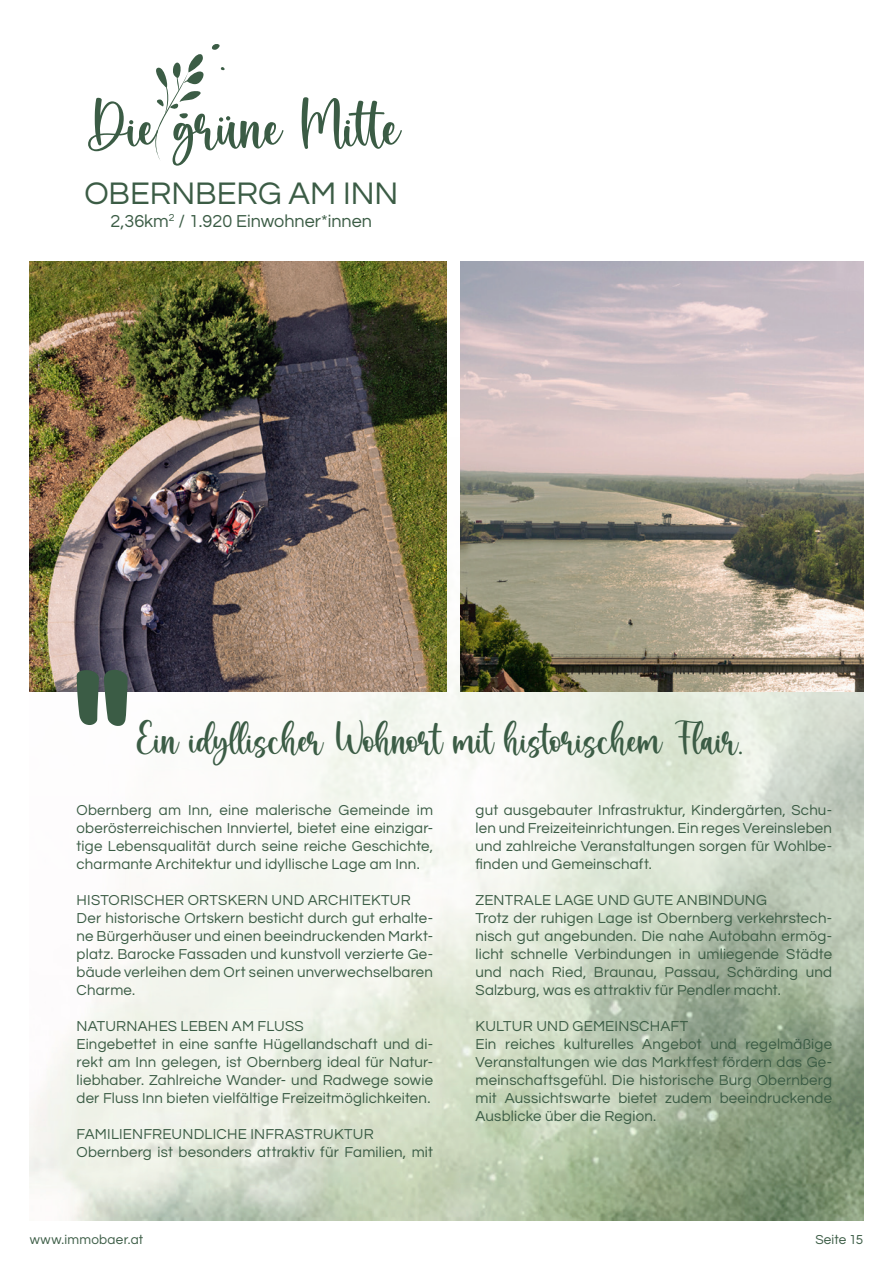
<style>
.page{position:relative;width:893px;height:1263px;background:#fff}
.page>*{position:absolute;margin:0;border:0;box-sizing:border-box;transform-origin:0 0}
.t1{font:344.85px "Bravely";color:#3b5c45}
.t2{font:75.75px "Bravely";color:#3b5c45}
.t3{font:49.5px "Bravely";color:#3b5c45}
.t4{font:32.4px "Questrial";color:#3b5c45}
.t5{font:18px "Questrial";color:#3b5c45}
.t6{font:15px/18px "Questrial";letter-spacing:.015em;color:#3b5c45}
.t7{font:13.5px "Questrial";letter-spacing:.02em;color:#3b5c45}
</style>
<div class="page">
<img style="left:30px;top:117px;width:833px;height:1103px">
<svg style="left:219px;top:116px;width:11px;height:6px"></svg>
<svg style="left:151px;top:54px;width:54px;height:107px"></svg>
<svg style="left:212px;top:44px;width:8px;height:6px"></svg>
<svg style="left:220px;top:67px;width:5px;height:4px"></svg>
<img style="left:30px;top:261px;width:416px;height:430px">
<img style="left:460px;top:261px;width:403px;height:430px">
<h2 class="t2" style="left:84px;top:94px;width:316px">Die grüne Mitte</h2>
<h3 class="t4" style="left:84px;top:177px;width:315px">OBERNBERG AM INN</h3>
<p class="t5" style="left:111px;top:212px;width:263px">2,36km<sup>2</sup> / 1.920 Einwohner*innen</p>
<h1 class="t1" style="left:60px;top:661px;width:87px">"</h1>
<h3 class="t3" style="left:135px;top:719px;width:611px">Ein idyllischer Wohnort mit historischem Flair.</h3>
<p class="t6" style="left:77px;top:801px;width:358px;text-align:justify">Obernberg am Inn, eine malerische Gemeinde im oberösterreichischen Innviertel, bietet eine einzigar&shy;tige Lebensqualität durch seine reiche Geschichte, charmante Architektur und idyllische Lage am Inn.</p>
<p class="t6" style="left:77px;top:891px;width:358px">HISTORISCHER ORTSKERN UND ARCHITEKTUR Der historische Ortskern besticht durch gut erhalte&shy;ne Bürgerhäuser und einen beeindruckenden Markt&shy;platz. Barocke Fassaden und kunstvoll verzierte Ge&shy;bäude verleihen dem Ort seinen unverwechselbaren Charme.</p>
<p class="t6" style="left:77px;top:1017px;width:358px">NATURNAHES LEBEN AM FLUSS<br>Eingebettet in eine sanfte Hügellandschaft und di&shy;rekt am Inn gelegen, ist Obernberg ideal für Natur&shy;liebhaber. Zahlreiche Wander- und Radwege sowie der Fluss Inn bieten vielfältige Freizeitmöglichkeiten.</p>
<p class="t6" style="left:77px;top:1125px;width:358px">FAMILIENFREUNDLICHE INFRASTRUKTUR<br>Obernberg ist besonders attraktiv für Familien, mit</p>
<p class="t6" style="left:476px;top:801px;width:358px;text-align:justify">gut ausgebauter Infrastruktur, Kindergärten, Schu&shy;len und Freizeiteinrichtungen. Ein reges Vereinsleben und zahlreiche Veranstaltungen sorgen für Wohlbe&shy;finden und Gemeinschaft.</p>
<p class="t6" style="left:476px;top:891px;width:358px">ZENTRALE LAGE UND GUTE ANBINDUNG<br>Trotz der ruhigen Lage ist Obernberg verkehrstech&shy;nisch gut angebunden. Die nahe Autobahn ermög&shy;licht schnelle Verbindungen in umliegende Städte und nach Ried, Braunau, Passau, Schärding und Salzburg, was es attraktiv für Pendler macht.</p>
<p class="t6" style="left:476px;top:1017px;width:358px">KULTUR UND GEMEINSCHAFT<br>Ein reiches kulturelles Angebot und regelmäßige Veranstaltungen wie das Marktfest fördern das Ge&shy;meinschaftsgefühl. Die historische Burg Obernberg mit Aussichtswarte bietet zudem beeindruckende Ausblicke über die Region.</p>
<p class="t7" style="left:30px;top:1233px;width:115px">www.immobaer.at</p>
<p class="t7" style="left:815px;top:1233px;width:49px">Seite 15</p>
</div>
